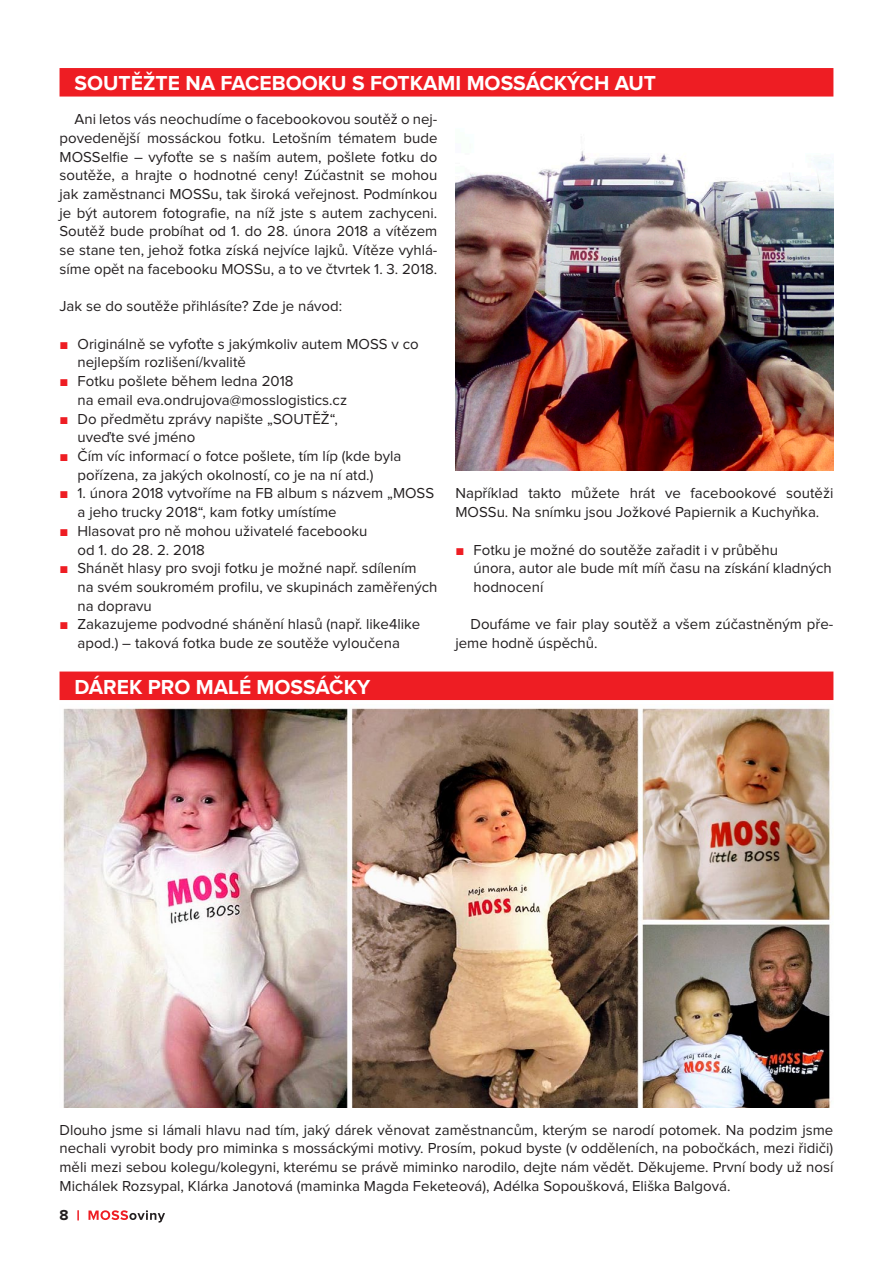
<style>
.page{position:relative;width:893px;height:1263px;background:#fff}
.page>*{position:absolute;margin:0;border:0;box-sizing:border-box;transform-origin:0 0}
.mezititulky{font:700 21px "Proxima Nova";color:#fff}
.zakladni-text{font:15px/18.8px "Proxima Nova";color:#231f20}
.t1{font:700 15px "Proxima Nova";color:#231f20}
.s1{font-family:"Times New Roman";color:#ee1d23}
</style>
<div class="page">
<svg style="left:88px;top:1210px;width:77px;height:12px"></svg>
<svg style="left:77px;top:1210px;width:2px;height:10px"></svg>
<div style="left:60px;top:68px;width:773px;height:29px;background:#ee1d23"></div>
<div style="left:60px;top:671px;width:773px;height:29px;background:#ee1d23"></div>
<img style="left:455px;top:151px;width:378px;height:319px">
<img style="left:63px;top:708px;width:768px;height:399px">
<p class="mezititulky" style="left:75px;top:74px;width:583px">SOUTĚŽTE NA FACEBOOKU S FOTKAMI MOSSÁCKÝCH AUT</p>
<p class="zakladni-text" style="left:60px;top:110px;width:379px;text-align:justify;text-indent:15px">Ani letos vás neochudíme o facebookovou soutěž o nej&shy;povedenější mossáckou fotku. Letošním tématem bude MOSSelfie – vyfoťte se s naším autem, pošlete fotku do soutěže, a hrajte o hodnotné ceny! Zúčastnit se mohou jak zaměstnanci MOSSu, tak široká veřejnost. Podmínkou je být autorem fotografie, na níž jste s autem zachyceni.<br>Soutěž bude probíhat od 1. do 28. února 2018 a vítězem se stane ten, jehož fotka získá nejvíce lajků. Vítěze vyhlá&shy;síme opět na facebooku MOSSu, a to ve čtvrtek 1. 3. 2018.</p>
<p class="zakladni-text" style="left:60px;top:298px;width:284px">Jak se do soutěže přihlásíte? Zde je návod:</p>
<p class="zakladni-text" style="left:78px;top:335px;width:343px;text-indent:-18px"><span class="s1">■</span> Originálně se vyfoťte s jakýmkoliv autem MOSS v co nejlepším rozlišení/kvalitě</p>
<p class="zakladni-text" style="left:78px;top:372px;width:271px;text-indent:-18px"><span class="s1">■</span> Fotku pošlete během ledna 2018<br>na email eva.ondrujova@mosslogistics.cz</p>
<p class="zakladni-text" style="left:78px;top:410px;width:262px;text-indent:-18px"><span class="s1">■</span> Do předmětu zprávy napište „SOUTĚŽ“, uveďte své jméno</p>
<p class="zakladni-text" style="left:78px;top:447px;width:325px;text-indent:-18px"><span class="s1">■</span> Čím víc informací o fotce pošlete, tím líp (kde byla pořízena, za jakých okolností, co je na ní atd.)</p>
<p class="zakladni-text" style="left:78px;top:485px;width:358px;text-indent:-18px"><span class="s1">■</span> 1. února 2018 vytvoříme na FB album s názvem „MOSS a jeho trucky 2018“, kam fotky umístíme</p>
<p class="zakladni-text" style="left:78px;top:522px;width:291px;text-indent:-18px"><span class="s1">■</span> Hlasovat pro ně mohou uživatelé facebooku od 1. do 28. 2. 2018</p>
<p class="zakladni-text" style="left:78px;top:559px;width:361px;text-indent:-18px"><span class="s1">■</span> Shánět hlasy pro svoji fotku je možné např. sdílením<br>na svém soukromém profilu, ve skupinách zaměřených na dopravu</p>
<p class="zakladni-text" style="left:60px;top:616px;width:362px;text-align:center"><span class="s1">■</span> Zakazujeme podvodné shánění hlasů (např. like4like apod.) – taková fotka bude ze soutěže vyloučena</p>
<p class="mezititulky" style="left:75px;top:677px;width:297px">DÁREK PRO MALÉ MOSSÁČKY</p>
<p class="zakladni-text" style="left:455px;top:485px;width:379px">Například takto můžete hrát ve facebookové soutěži<br>MOSSu. Na snímku jsou Jožkové Papiernik a Kuchyňka.</p>
<p class="zakladni-text" style="left:473px;top:541px;width:360px;text-indent:-18px"><span class="s1">■</span> Fotku je možné do soutěže zařadit i v průběhu<br>února, autor ale bude mít míň času na získání kladných hodnocení</p>
<p class="zakladni-text" style="left:455px;top:616px;width:379px;text-indent:15px">Doufáme ve fair play soutěž a všem zúčastněným pře&shy;jeme hodně úspěchů.</p>
<p class="zakladni-text" style="left:60px;top:1121px;width:775px;text-align:justify">Dlouho jsme si lámali hlavu nad tím, jaký dárek věnovat zaměstnancům, kterým se narodí potomek. Na podzim jsme nechali vyrobit body pro miminka s mossáckými motivy. Prosím, pokud byste (v odděleních, na pobočkách, mezi řidiči) měli mezi sebou kolegu/kolegyni, kterému se právě miminko narodilo, dejte nám vědět. Děkujeme. První body už nosí Michálek Rozsypal, Klárka Janotová (maminka Magda Feketeová), Adélka Sopoušková, Eliška Balgová.</p>
<p class="t1" style="left:60px;top:1208px;width:11px">8</p>
</div>
